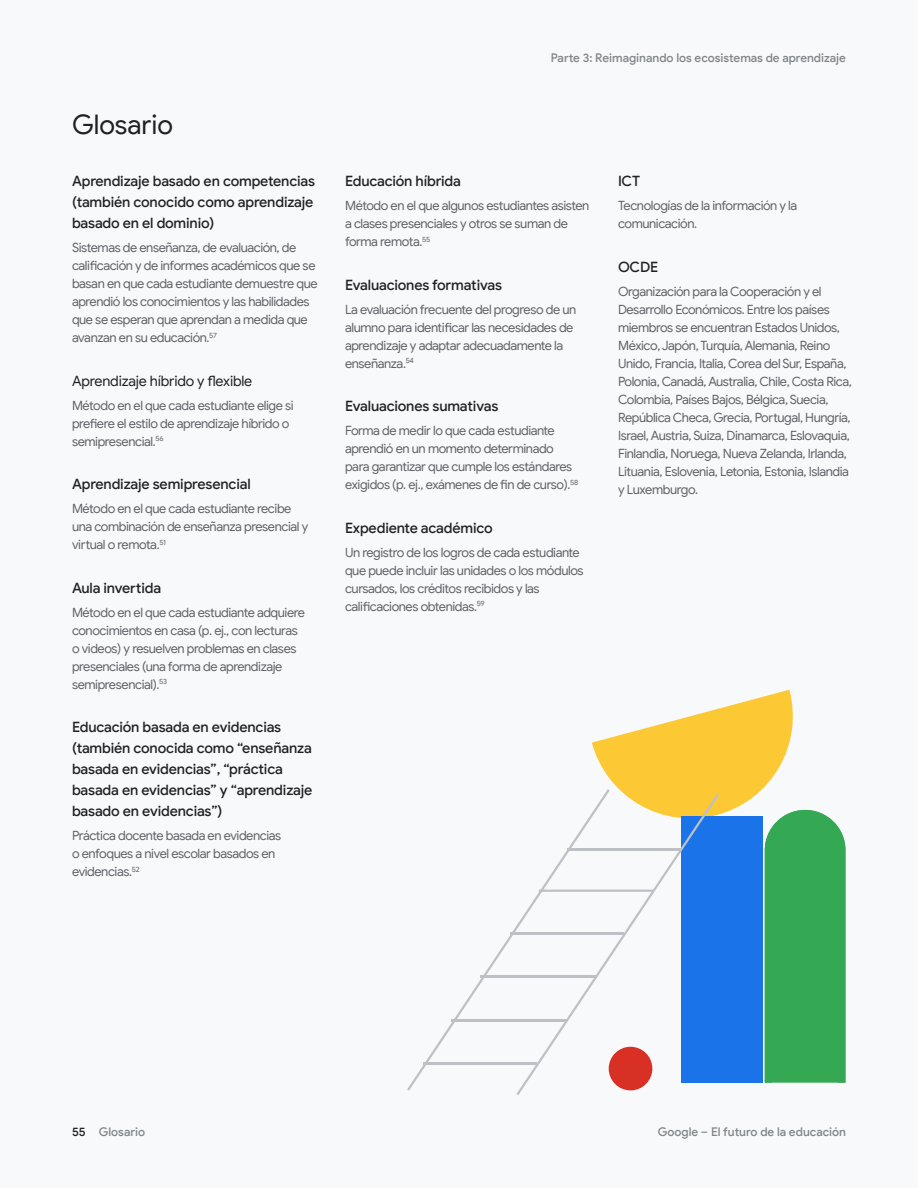
<style>
.page{position:relative;width:918px;height:1188px;background:#f8f9fa}
.page>*{position:absolute;margin:0;border:0;box-sizing:border-box;transform-origin:0 0}
.t1{font:27px "Google Sans Display";color:#202124}
.t2{font:500 14.25px/21px "Google Sans";letter-spacing:-.015em;color:#202124;text-align:justify}
.t3{font:14.25px "Google Sans";letter-spacing:-.01em;color:#202124}
.t4{font:12.75px/18px "Google Sans";letter-spacing:-.035em;color:#5f6368}
.t5{font:500 12px "Google Sans Display";letter-spacing:-.005em;color:#80868b}
.t6{font:500 12px "Google Sans Display";color:#202124}
</style>
<div class="page">
<svg style="left:592px;top:690px;width:253px;height:393px"></svg>
<div style="left:681px;top:816px;width:82px;height:267px;background:#1a73e8"></div>
<svg style="left:516px;top:794px;width:203px;height:301px"></svg>
<svg style="left:407px;top:789px;width:203px;height:302px"></svg>
<hr style="left:567px;top:848px;width:114px;height:3px;background:#bdc1c6">
<hr style="left:539px;top:890px;width:115px;height:2px;background:#bdc1c6">
<hr style="left:510px;top:933px;width:114px;height:2px;background:#bdc1c6">
<hr style="left:480px;top:976px;width:116px;height:2px;background:#bdc1c6">
<hr style="left:452px;top:1019px;width:115px;height:2px;background:#bdc1c6">
<hr style="left:423px;top:1062px;width:114px;height:2px;background:#bdc1c6">
<div style="left:609px;top:1047px;width:43px;height:43px;background:#d93025;border-radius:50%"></div>
<h1 class="t1" style="left:72px;top:108px;width:102px">Glosario</h1>
<p class="t2" style="left:72px;top:171px;width:245px">Aprendizaje basado en competencias (también conocido como aprendizaje basado en el dominio)</p>
<p class="t4" style="left:72px;top:239px;width:247px">Sistemas de enseñanza, de evaluación, de calificación y de informes académicos que se basan en que cada estudiante demuestre que aprendió los conocimientos y las habilidades que se esperan que aprendan a medida que avanzan en su educación.<sup>57</sup></p>
<p class="t3" style="left:72px;top:372px;width:182px">Aprendizaje híbrido y flexible</p>
<p class="t4" style="left:72px;top:396px;width:223px">Método en el que cada estudiante elige si prefiere el estilo de aprendizaje híbrido o semipresencial.<sup>56</sup></p>
<p class="t2" style="left:72px;top:474px;width:180px">Aprendizaje semipresencial</p>
<p class="t4" style="left:72px;top:500px;width:238px">Método en el que cada estudiante recibe una combinación de enseñanza presencial y virtual o remota.<sup>51</sup></p>
<p class="t2" style="left:72px;top:577px;width:91px">Aula invertida</p>
<p class="t4" style="left:72px;top:603px;width:235px">Método en el que cada estudiante adquiere conocimientos en casa (p. ej., con lecturas o videos) y resuelven problemas en clases presenciales (una forma de aprendizaje semipresencial).<sup>53</sup></p>
<p class="t2" style="left:72px;top:717px;width:242px;text-align:left">Educación basada en evidencias (también conocida como “enseñanza basada en evidencias”, “práctica basada en evidencias” y “aprendizaje basado en evidencias”)</p>
<p class="t4" style="left:72px;top:827px;width:211px">Práctica docente basada en evidencias o enfoques a nivel escolar basados en evidencias.<sup>52</sup></p>
<p class="t5" style="left:551px;top:50px;width:297px">Parte 3: Reimaginando los ecosistemas de aprendizaje</p>
<p class="t2" style="left:345px;top:171px;width:117px">Educación híbrida</p>
<p class="t4" style="left:345px;top:197px;width:246px">Método en el que algunos estudiantes asisten a clases presenciales y otros se suman de forma remota.<sup>55</sup></p>
<p class="t2" style="left:345px;top:274px;width:159px">Evaluaciones formativas</p>
<p class="t4" style="left:345px;top:300px;width:233px">La evaluación frecuente del progreso de un alumno para identificar las necesidades de aprendizaje y adaptar adecuadamente la enseñanza.<sup>54</sup></p>
<p class="t2" style="left:345px;top:396px;width:155px">Evaluaciones sumativas</p>
<p class="t4" style="left:345px;top:422px;width:235px">Forma de medir lo que cada estudiante aprendió en un momento determinado para garantizar que cumple los estándares exigidos (p. ej., exámenes de fin de curso).<sup>58</sup></p>
<p class="t2" style="left:345px;top:517px;width:149px">Expediente académico</p>
<p class="t4" style="left:345px;top:543px;width:240px">Un registro de los logros de cada estudiante que puede incluir las unidades o los módulos cursados, los créditos recibidos y las calificaciones obtenidas.<sup>59</sup></p>
<p class="t2" style="left:618px;top:171px;width:24px">ICT</p>
<p class="t4" style="left:618px;top:197px;width:181px">Tecnologías de la información y la comunicación.</p>
<p class="t2" style="left:618px;top:256px;width:42px">OCDE</p>
<p class="t4" style="left:618px;top:282px;width:235px">Organización para la Cooperación y el Desarrollo Económicos. Entre los países miembros se encuentran Estados Unidos, México, Japón, Turquía, Alemania, Reino Unido, Francia, Italia, Corea del Sur, España, Polonia, Canadá, Australia, Chile, Costa Rica, Colombia, Países Bajos, Bélgica, Suecia, República Checa, Grecia, Portugal, Hungría, Israel, Austria, Suiza, Dinamarca, Eslovaquia, Finlandia, Noruega, Nueva Zelanda, Irlanda, Lituania, Eslovenia, Letonia, Estonia, Islandia y Luxemburgo.</p>
<p class="t6" style="left:72px;top:1124px;width:15px">55</p>
<p class="t5" style="left:99px;top:1124px;width:48px">Glosario</p>
<p class="t5" style="left:658px;top:1124px;width:190px">Google – El futuro de la educación</p>
</div>
